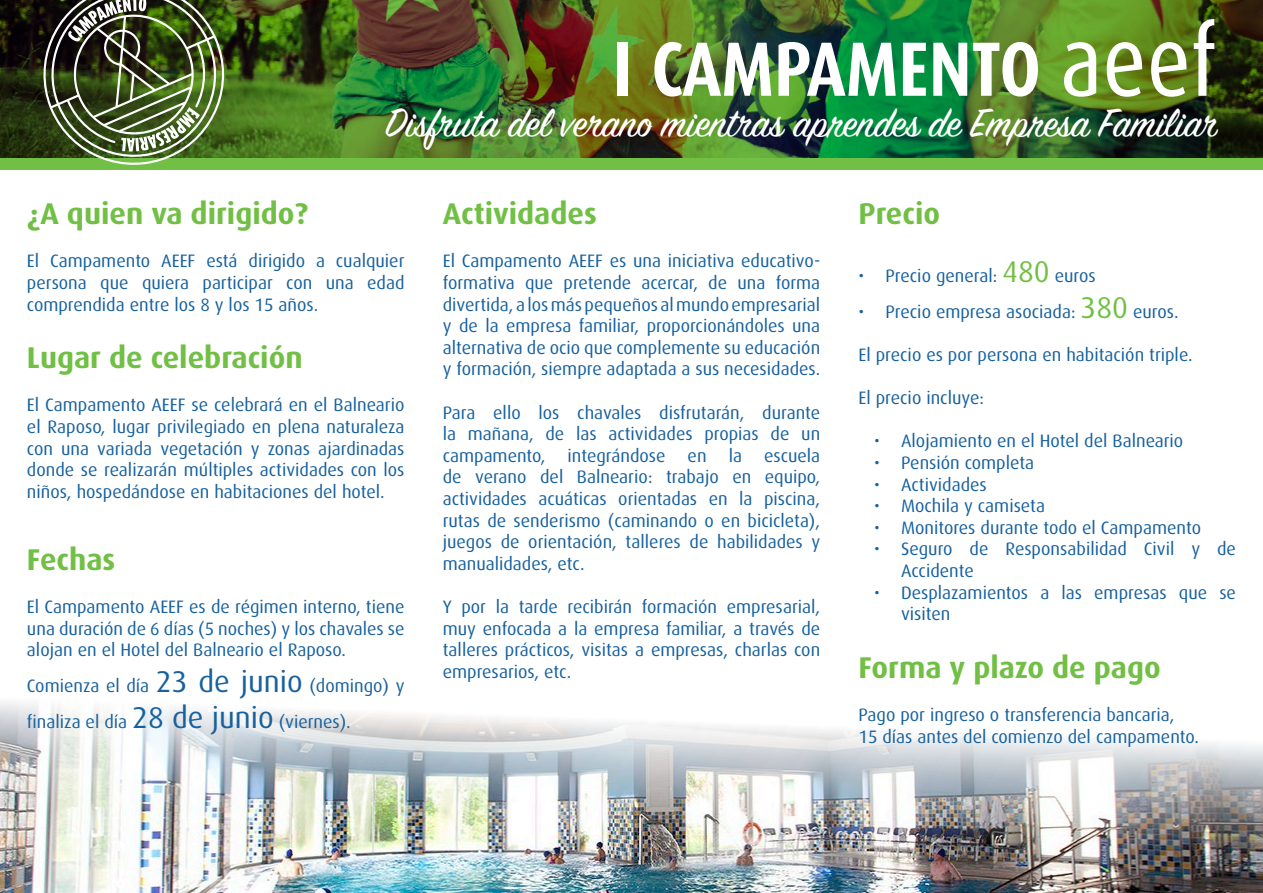
<style>
.page{position:relative;width:1263px;height:893px;background:#fff}
.page>*{position:absolute;margin:0;border:0;box-sizing:border-box;transform-origin:0 0}
.t1{font:700 77.1px "Dax Condensed";color:#fff}
.t2{font:44.55px "Sign Painter House Script";color:#fff}
.t3{font:700 30px "Dax";color:#71bf44}
.t4{font:18px/21.6px "Dax";color:#17619e;text-align:justify}
.s1{font-weight:400;font-size:97.8px}
.s2{font-size:30px}
.s3{font-size:30px;color:#71bf44}
</style>
<div class="page">
<img style="left:0;top:702px;width:1263px;height:191px">
<img style="left:0;top:0;width:1263px;height:169px">
<img style="left:32px;top:0;width:204px;height:170px">
<h1 class="t1" style="left:612px;top:26px;width:606px">I CAMPAMENTO <span class="s1">aeef</span></h1>
<h2 class="t2" style="left:385px;top:95px;width:836px">Disfruta del verano mientras aprendes de Empresa Familiar</h2>
<h3 class="t3" style="left:27px;top:197px;width:283px">¿A quien va dirigido?</h3>
<p class="t4" style="left:27px;top:250px;width:379px">El Campamento AEEF está dirigido a cualquier persona que quiera participar con una edad comprendida entre los 8 y los 15 años.</p>
<h3 class="t3" style="left:27px;top:341px;width:277px">Lugar de celebración</h3>
<p class="t4" style="left:27px;top:394px;width:379px">El Campamento AEEF se celebrará en el Balneario el Raposo, lugar privilegiado en plena naturaleza con una variada vegetación y zonas ajardinadas donde se realizarán múltiples actividades con los niños, hospedándose en habitaciones del hotel.</p>
<h3 class="t3" style="left:27px;top:542px;width:90px">Fechas</h3>
<p class="t4" style="left:27px;top:596px;width:379px">El Campamento AEEF es de régimen interno, tiene una duración de 6 días (5 noches) y los chavales se alojan en el Hotel del Balneario el Raposo.</p>
<p class="t4" style="left:27px;top:668px;width:379px;line-height:36px">Comienza el día <span class="s2">23 de junio</span> (domingo) y finaliza el día <span class="s2">28 de junio</span> (viernes).</p>
<h3 class="t3" style="left:443px;top:197px;width:156px">Actividades</h3>
<p class="t4" style="left:443px;top:250px;width:379px">El Campamento AEEF es una iniciativa educativo&shy;formativa que pretende acercar, de una forma divertida, a los más pequeños al mundo empresarial y de la empresa familiar, proporcionándoles una alternativa de ocio que complemente su educación y formación, siempre adaptada a sus necesidades.</p>
<p class="t4" style="left:443px;top:402px;width:379px">Para ello los chavales disfrutarán, durante la mañana, de las actividades propias de un campamento, integrándose en la escuela de verano del Balneario: trabajo en equipo, actividades acuáticas orientadas en la piscina, rutas de senderismo (caminando o en bicicleta), juegos de orientación, talleres de habilidades y manualidades, etc.</p>
<p class="t4" style="left:443px;top:596px;width:379px">Y por la tarde recibirán formación empresarial, muy enfocada a la empresa familiar, a través de talleres prácticos, visitas a empresas, charlas con empresarios, etc.</p>
<h3 class="t3" style="left:858px;top:197px;width:83px">Precio</h3>
<p class="t4" style="left:858px;top:265px;width:239px">• Precio general: <span class="s3">480</span> euros</p>
<p class="t4" style="left:858px;top:301px;width:322px">• Precio empresa asociada: <span class="s3">380</span> euros.</p>
<p class="t4" style="left:858px;top:344px;width:336px">El precio es por persona en habitación triple.</p>
<p class="t4" style="left:858px;top:387px;width:127px">El precio incluye:</p>
<p class="t4" style="left:874px;top:430px;width:311px">• Alojamiento en el Hotel del Balneario</p>
<p class="t4" style="left:874px;top:452px;width:162px">• Pensión completa</p>
<p class="t4" style="left:874px;top:474px;width:114px">• Actividades</p>
<p class="t4" style="left:874px;top:495px;width:172px">• Mochila y camiseta</p>
<p class="t4" style="left:874px;top:517px;width:329px">• Monitores durante todo el Campamento</p>
<p class="t4" style="left:901px;top:538px;width:336px;text-indent:-27px">• Seguro de Responsabilidad Civil y de<br>Accidente</p>
<p class="t4" style="left:901px;top:582px;width:336px;text-indent:-27px">• Desplazamientos a las empresas que se visiten</p>
<h3 class="t3" style="left:858px;top:650px;width:304px">Forma y plazo de pago</h3>
<p class="t4" style="left:858px;top:704px;width:342px">Pago por ingreso o transferencia bancaria,<br>15 días antes del comienzo del campamento.</p>
</div>
